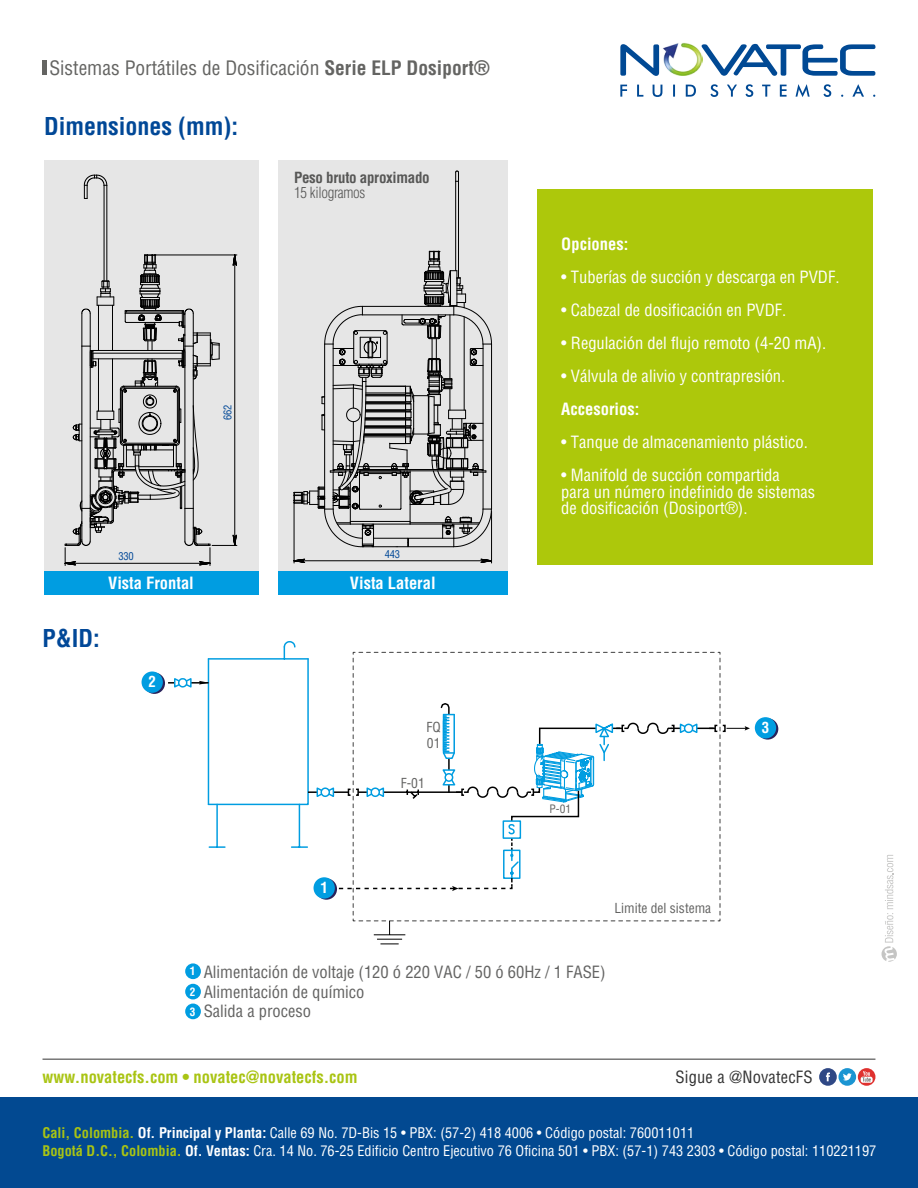
<style>
.page{position:relative;width:918px;height:1188px;background:#fff}
.page>*{position:absolute;margin:0;border:0;box-sizing:border-box;transform-origin:0 0}
.t1{font:700 condensed 24px "Helvetica LT Std";color:#014897}
.t2{font:700 condensed 24px "Helvetica LT Std";color:#014898}
.t3{font:condensed 19.5px "Helvetica LT Std";color:#646462}
.t4{font:condensed 16.5px/16.5px "Helvetica LT Std";color:#fff}
.t5{font:condensed 16.5px/19.8px "Helvetica LT Std";color:#636362}
.t6{font:700 condensed 16.5px "Helvetica LT Std";color:#fff}
.t7{font:700 condensed 16.5px "Helvetica LT Std";color:#a9c413}
.t8{font:condensed 16.5px "Helvetica LT Std";letter-spacing:.01em;color:#333}
.t9{font:700 condensed 15px "Helvetica LT Std";letter-spacing:-.02em;color:#575756}
.t10{font:300 condensed 15px "Helvetica LT Std";letter-spacing:-.02em;color:#575756}
.t11{font:700 condensed 15px "Helvetica LT Std";color:#fff}
.t12{font:condensed 14.25px/18px "Helvetica LT Std";color:#fff}
.t13{font:condensed 13.5px/16.2px "Helvetica LT Std";color:#636362}
.t14{font:condensed 11.4px "Helvetica LT Std";color:#636362}
.t15{font:700 condensed 11.4px/20.1px "Helvetica LT Std";color:#fff;text-align:justify}
.t16{font:condensed 10.5px "Helvetica LT Std";letter-spacing:-.025em;color:#014897}
.s1{font-weight:700}
.s2{color:#014897}
.s3{font-weight:700;color:#a9c413}
</style>
<div class="page">
<svg style="left:819px;top:1068px;width:56px;height:18px"></svg>
<hr style="left:43px;top:1059px;width:832px;height:1px;background:#333">
<div style="left:0;top:1097px;width:918px;height:91px;background:#024991"></div>
<div style="left:44px;top:160px;width:214px;height:418px;background:#e6e6e6"></div>
<div style="left:278px;top:160px;width:230px;height:420px;background:#e6e6e6"></div>
<hr style="left:458px;top:181px;width:1px;height:97px;background:#000">
<hr style="left:455px;top:181px;width:1px;height:90px;background:#000">
<svg style="left:455px;top:171px;width:4px;height:11px"></svg>
<svg style="left:294px;top:251px;width:198px;height:296px"></svg>
<hr style="left:491px;top:511px;width:1px;height:52px;background:#000">
<hr style="left:294px;top:502px;width:1px;height:61px;background:#000">
<hr style="left:294px;top:561px;width:198px;height:1px;background:#000">
<svg style="left:476px;top:558px;width:16px;height:6px"></svg>
<svg style="left:294px;top:558px;width:15px;height:6px"></svg>
<hr style="left:43px;top:60px;width:4px;height:15px;background:#646462">
<svg style="left:620px;top:84px;width:255px;height:13px"></svg>
<svg style="left:620px;top:44px;width:255px;height:32px"></svg>
<img style="left:663px;top:42px;width:40px;height:34px">
<svg style="left:882px;top:855px;width:15px;height:107px"></svg>
<div style="left:185px;top:963px;width:16px;height:16px;background:#009de1;border-radius:50%"></div>
<div style="left:185px;top:984px;width:16px;height:15px;background:#009de1;border-radius:50%"></div>
<div style="left:185px;top:1004px;width:16px;height:15px;background:#009de1;border-radius:50%"></div>
<svg style="left:144px;top:673px;width:21px;height:21px"></svg>
<div style="left:142px;top:671px;width:21px;height:22px;background:#009de1;border-radius:50%"></div>
<svg style="left:757px;top:718px;width:21px;height:22px"></svg>
<div style="left:755px;top:717px;width:21px;height:22px;background:#009de1;border-radius:50%"></div>
<div style="left:278px;top:571px;width:230px;height:24px;background:#009de1"></div>
<div style="left:44px;top:571px;width:214px;height:24px;background:#009de1"></div>
<hr style="left:107px;top:185px;width:1px;height:96px;background:#000">
<hr style="left:104px;top:185px;width:1px;height:96px;background:#000">
<svg style="left:84px;top:175px;width:23px;height:24px"></svg>
<svg style="left:65px;top:254px;width:172px;height:312px"></svg>
<div style="left:537px;top:190px;width:335px;height:375px;background:#adc80b"></div>
<svg style="left:168px;top:641px;width:582px;height:304px"></svg>
<p class="t3" style="left:49px;top:56px;width:442px">Sistemas Portátiles de Dosificación <span class="s1">Serie ELP Dosiport®</span></p>
<h1 class="t1" style="left:44px;top:111px;width:195px">Dimensiones (mm):</h1>
<p class="t9" style="left:294px;top:169px;width:137px">Peso bruto aproximado</p>
<p class="t10" style="left:294px;top:184px;width:73px">15 kilogramos</p>
<p class="t16" style="left:221px;top:420px;width:17px;rotate:-90deg">662</p>
<p class="t16" style="left:118px;top:550px;width:17px">330</p>
<p class="t16" style="left:385px;top:547px;width:17px">443</p>
<p class="t6" style="left:108px;top:573px;width:87px">Vista Frontal</p>
<p class="t6" style="left:350px;top:573px;width:87px">Vista Lateral</p>
<h1 class="t2" style="left:43px;top:623px;width:59px">P&amp;ID<span class="s2">:</span></h1>
<p class="t11" style="left:148px;top:673px;width:9px">2</p>
<p class="t13" style="left:427px;top:719px;width:16px">FQ<br>01</p>
<p class="t13" style="left:401px;top:775px;width:26px">F-01</p>
<p class="t6" style="left:561px;top:234px;width:69px">Opciones:</p>
<p class="t4" style="left:561px;top:269px;width:280px">• Tuberías de succión y descarga en PVDF.</p>
<p class="t4" style="left:561px;top:302px;width:227px">• Cabezal de dosificación en PVDF.</p>
<p class="t4" style="left:561px;top:335px;width:266px">• Regulación del flujo remoto (4-20 mA).</p>
<p class="t4" style="left:561px;top:368px;width:226px">• Válvula de alivio y contrapresión.</p>
<p class="t6" style="left:561px;top:399px;width:80px">Accesorios:</p>
<p class="t4" style="left:561px;top:434px;width:248px">• Tanque de almacenamiento plástico.</p>
<p class="t4" style="left:561px;top:467px;width:255px">• Manifold de succión compartida<br>para un número indefinido de sistemas de dosificación (Dosiport®).</p>
<p class="t14" style="left:550px;top:802px;width:23px">P-01</p>
<p class="t11" style="left:762px;top:718px;width:9px">3</p>
<p class="t11" style="left:320px;top:878px;width:9px">1</p>
<p class="t13" style="left:614px;top:900px;width:98px">Limite del sistema</p>
<p class="t15" style="left:190px;top:961px;width:7px">1<br>2<br>3</p>
<p class="t5" style="left:204px;top:962px;width:403px">Alimentación de voltaje (120 ó 220 VAC / 50 ó 60Hz / 1 FASE)<br>Alimentación de químico<br>Salida a proceso</p>
<p class="t7" style="left:43px;top:1067px;width:317px">www.novatecfs.com • novatec@novatecfs.com</p>
<p class="t8" style="left:676px;top:1067px;width:138px">Sigue a @NovatecFS</p>
<p class="t12" style="left:43px;top:1123px;width:835px"><span class="s3">Cali, Colombia.</span> <span class="s1">Of. Principal y Planta:</span> Calle 69 No. 7D-Bis 15 • PBX: (57-2) 418 4006 • Código postal: 760011011<br><span class="s3">Bogotá D.C., Colombia.</span> <span class="s1">Of. Ventas:</span> Cra. 14 No. 76-25 Edificio Centro Ejecutivo 76 Oficina 501 • PBX: (57-1) 743 2303 • Código postal: 110221197</p>
</div>
